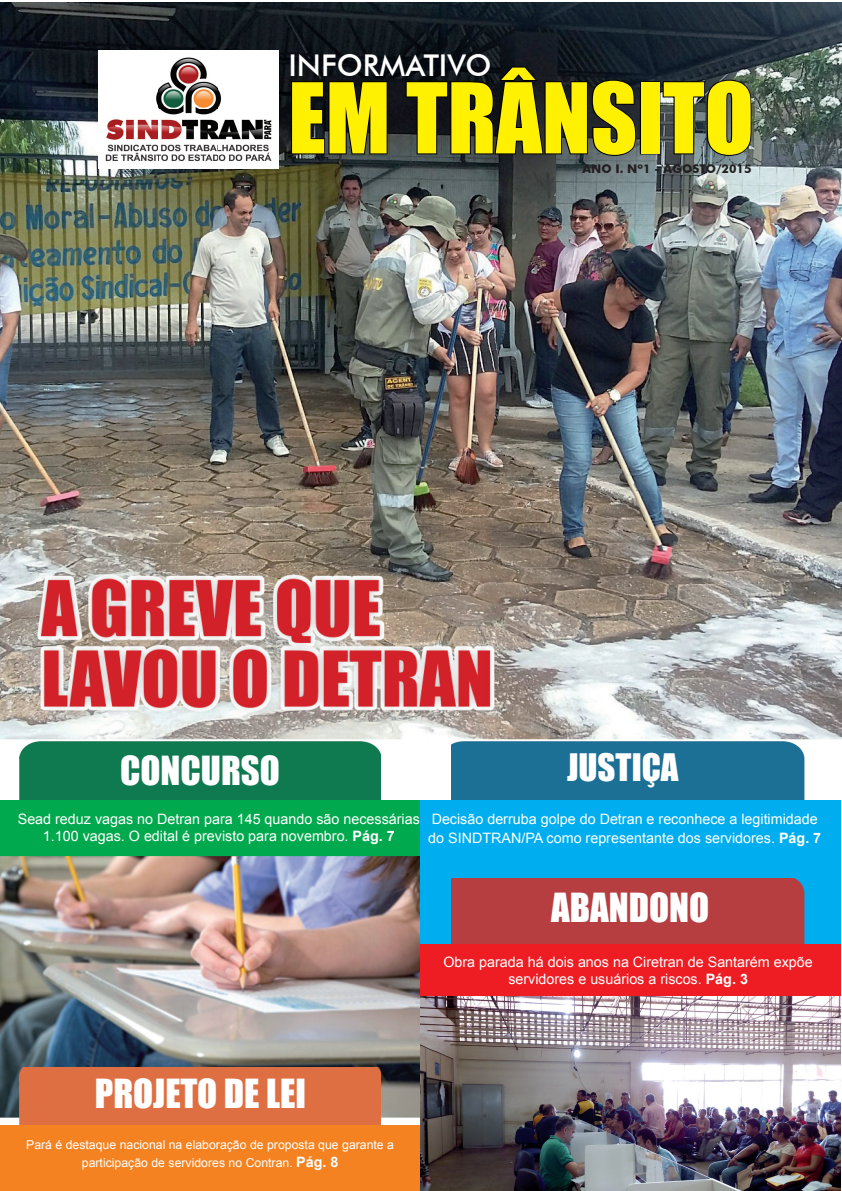
<style>
.page{position:relative;width:842px;height:1191px;background:#fff}
.page>*{position:absolute;margin:0;border:0;box-sizing:border-box;transform-origin:0 0}
.t1{font:90px "Impact";color:#fff101}
.t2{font:36.8px "Impact";color:#fff}
.t3{font:34.8px "Impact";color:#fff}
.t4{font:500 30px "Futura BT";color:#fff}
.t5{font:14.3px/17.2px "Arial";color:#fff;text-align:center}
.t6{font:12.3px/18.4px "Arial";color:#fff;text-align:center}
.t7{font:700 12px "Futura BT";color:#231f20}
.s1{font-weight:700}
.s2{font-weight:700;font-size:14.3px}
</style>
<div class="page">
<img style="left:0;top:2px;width:842px;height:737px">
<img style="left:98px;top:50px;width:180px;height:118px">
<svg style="left:290px;top:75px;width:99px;height:80px;background:#181b1f"></svg>
<svg style="left:405px;top:66px;width:232px;height:91px;background:#1c1f24"></svg>
<div style="left:640px;top:81px;width:20px;height:73px;border:2px solid #000"></div>
<svg style="left:662px;top:79px;width:90px;height:78px;background:#545f61"></svg>
<img style="left:36px;top:573px;width:460px;height:140px">
<div style="left:20px;top:741px;width:361px;height:59px;background:#0f7950"></div>
<div style="left:452px;top:741px;width:352px;height:59px;background:#1c6f95"></div>
<div style="left:0;top:800px;width:420px;height:227px;background:#00a94d"></div>
<img style="left:0;top:856px;width:420px;height:261px">
<div style="left:20px;top:1067px;width:361px;height:58px;background:#de6f42"></div>
<div style="left:0;top:1125px;width:420px;height:66px;background:#f58220"></div>
<div style="left:420px;top:800px;width:421px;height:144px;background:#00aeef"></div>
<div style="left:452px;top:879px;width:352px;height:65px;background:#b63d40"></div>
<div style="left:420px;top:944px;width:421px;height:247px;background:#ee1d23"></div>
<img style="left:420px;top:996px;width:421px;height:195px">
<h3 class="t4" style="left:288px;top:47px;width:205px">INFORMATIVO</h3>
<h1 class="t1" style="left:288px;top:48px;width:467px">EM TRÂNSITO</h1>
<p class="t7" style="left:583px;top:161px;width:171px">ANO I. Nº1 - AGOSTO/2015</p>
<h2 class="t2" style="left:120px;top:742px;width:161px">CONCURSO</h2>
<h3 class="t3" style="left:567px;top:740px;width:113px">JUSTIÇA</h3>
<p class="t5" style="left:18px;top:810px;width:404px">Sead reduz vagas no Detran para 145 quando são necessárias<br>1.100 vagas. O edital é previsto para novembro. <span class="s1">Pág. 7</span></p>
<p class="t5" style="left:428px;top:810px;width:394px;line-height:18.4px;text-align:left">Decisão derruba golpe do Detran e reconhece a legitimidade do SINDTRAN/PA como representante dos servidores. <span class="s1">Pág. 7</span></p>
<h2 class="t2" style="left:551px;top:878px;width:160px">ABANDONO</h2>
<p class="t5" style="left:443px;top:953px;width:371px">Obra parada há dois anos na Ciretran de Santarém expõe servidores e usuários a riscos. <span class="s1">Pág. 3</span></p>
<h2 class="t2" style="left:95px;top:1064px;width:213px">PROJETO DE LEI</h2>
<p class="t6" style="left:26px;top:1135px;width:369px">Pará é destaque nacional na elaboração de proposta que garante a participação de servidores no Contran. <span class="s2">Pág. 8</span></p>
</div>
